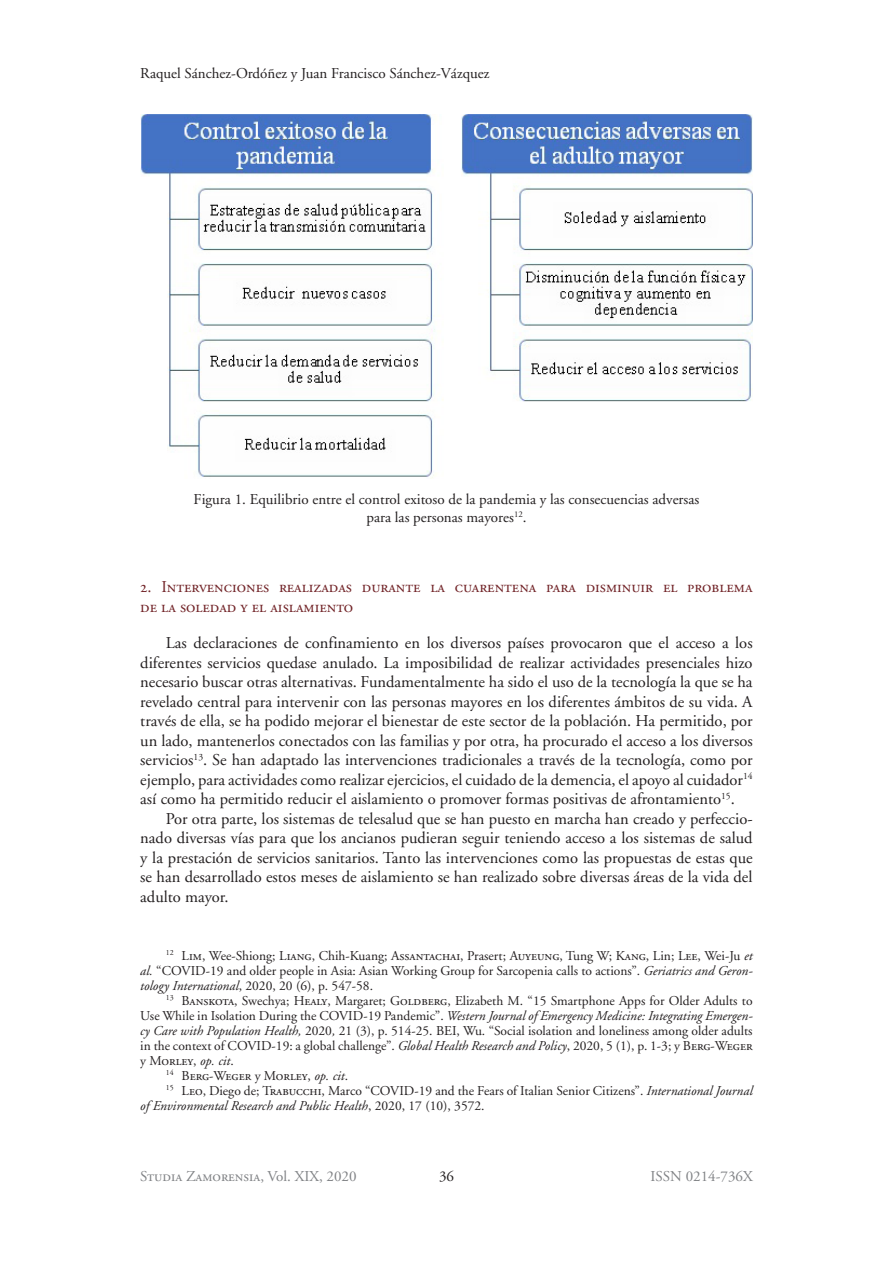
<style>
.page{position:relative;width:893px;height:1263px;background:#fff}
.page>*{position:absolute;margin:0;border:0;box-sizing:border-box;transform-origin:0 0}
.TEXTO{font:16.5px/19.5px "Adobe Garamond";color:#231f20;text-align:justify}
.Titulo1{font:16.5px/19.5px "Adobe Garamond Regular SC";color:#712327}
.PieFoto{font:15px/17.2px "Adobe Garamond";color:#231f20;text-align:center}
.t1{font:15px "Adobe Garamond Regular SC";color:#808285}
.t2{font:15px "Adobe Garamond";color:#808285}
.Nota{font:13.5px/15px "Adobe Garamond";color:#231f20;text-align:justify}
.Nota-2{font:13.5px "Adobe Garamond Regular SC";color:#231f20}
.s1{font-family:"Adobe Garamond Regular SC"}
.s2{font-style:italic}
.s3{font-family:"Adobe Garamond"}
.s4{font-family:"Adobe Garamond";font-style:italic}
</style>
<div class="page">
<img style="left:140px;top:115px;width:613px;height:364px">
<p class="PieFoto" style="left:140px;top:65px;width:351px">Raquel Sánchez-Ordóñez y Juan Francisco Sánchez-Vázquez</p>
<p class="PieFoto" style="left:194px;top:491px;width:507px">Figura 1. Equilibrio entre el control exitoso de la pandemia y las consecuencias adversas para las personas mayores<sup>12</sup>.</p>
<p class="Titulo1" style="left:140px;top:578px;width:614px">2. Intervenciones realizadas durante la cuarentena para disminuir el problema de la soledad y el aislamiento</p>
<p class="TEXTO" style="left:140px;top:634px;width:614px;text-indent:26px">Las declaraciones de confinamiento en los diversos países provocaron que el acceso a los diferentes servicios quedase anulado. La imposibilidad de realizar actividades presenciales hizo necesario buscar otras alternativas. Fundamentalmente ha sido el uso de la tecnología la que se ha revelado central para intervenir con las personas mayores en los diferentes ámbitos de su vida. A través de ella, se ha podido mejorar el bienestar de este sector de la población. Ha permitido, por un lado, mantenerlos conectados con las familias y por otra, ha procurado el acceso a los diversos servicios<sup>13</sup>. Se han adaptado las intervenciones tradicionales a través de la tecnología, como por ejemplo, para actividades como realizar ejercicios, el cuidado de la demencia, el apoyo al cuidador<sup>14 </sup>así como ha permitido reducir el aislamiento o promover formas positivas de afrontamiento<sup>15</sup>.</p>
<p class="TEXTO" style="left:140px;top:809px;width:614px;text-indent:26px">Por otra parte, los sistemas de telesalud que se han puesto en marcha han creado y perfeccio&shy;nado diversas vías para que los ancianos pudieran seguir teniendo acceso a los sistemas de salud y la prestación de servicios sanitarios. Tanto las intervenciones como las propuestas de estas que se han desarrollado estos meses de aislamiento se han realizado sobre diversas áreas de la vida del adulto mayor.</p>
<p class="Nota" style="left:140px;top:948px;width:614px;text-indent:26px"><sup>12</sup> <span class="s1">Lim</span>, Wee-Shiong; <span class="s1">Liang</span>, Chih-Kuang; <span class="s1">Assantachai</span>, Prasert; <span class="s1">Auyeung</span>, Tung W; <span class="s1">Kang</span>, Lin; <span class="s1">Lee</span>, Wei-Ju <span class="s2">et al.</span> “COVID-19 and older people in Asia: Asian Working Group for Sarcopenia calls to actions”. <span class="s2">Geriatrics and Geron&shy;tology International</span>, 2020, 20 (6), p. 547-58.</p>
<p class="Nota" style="left:140px;top:993px;width:614px;text-indent:26px"><sup>13</sup> <span class="s1">Banskota</span>, Swechya; <span class="s1">Healy</span>, Margaret; <span class="s1">Goldberg</span>, Elizabeth M. “15 Smartphone Apps for Older Adults to Use While in Isolation During the COVID-19 Pandemic”. <span class="s2">Western Journal of Emergency Medicine: Integrating Emergen&shy;cy Care with Population Health,</span> 2020<span class="s2">,</span> 21 (3), p. 514-25. BEI, Wu. “Social isolation and loneliness among older adults in the context of COVID-19: a global challenge”. <span class="s2">Global Health Research and Policy</span>, 2020, 5 (1), p. 1-3; y <span class="s1">Berg-Weger </span>y <span class="s1">Morley</span>, <span class="s2">op. cit</span>.</p>
<p class="Nota-2" style="left:166px;top:1068px;width:184px"><sup>14</sup> Berg<span class="s3">-</span>Weger <span class="s3">y</span> Morley<span class="s3">,</span> <span class="s4">op. cit</span><span class="s3">.</span></p>
<p class="Nota" style="left:140px;top:1083px;width:614px;text-indent:26px"><sup>15</sup> <span class="s1">Leo</span>, Diego de; <span class="s1">Trabucchi</span>, Marco “COVID-19 and the Fears of Italian Senior Citizens”. <span class="s2">International Journal of Environmental Research and Public Health</span>, 2020, 17 (10), 3572.</p>
<p class="t1" style="left:140px;top:1168px;width:218px">Studia Zamorensia<span class="s3">, Vol. XIX, 2020</span></p>
<p class="PieFoto" style="left:439px;top:1168px;width:16px">36</p>
<p class="t2" style="left:650px;top:1168px;width:104px">ISSN 0214-736X</p>
</div>
